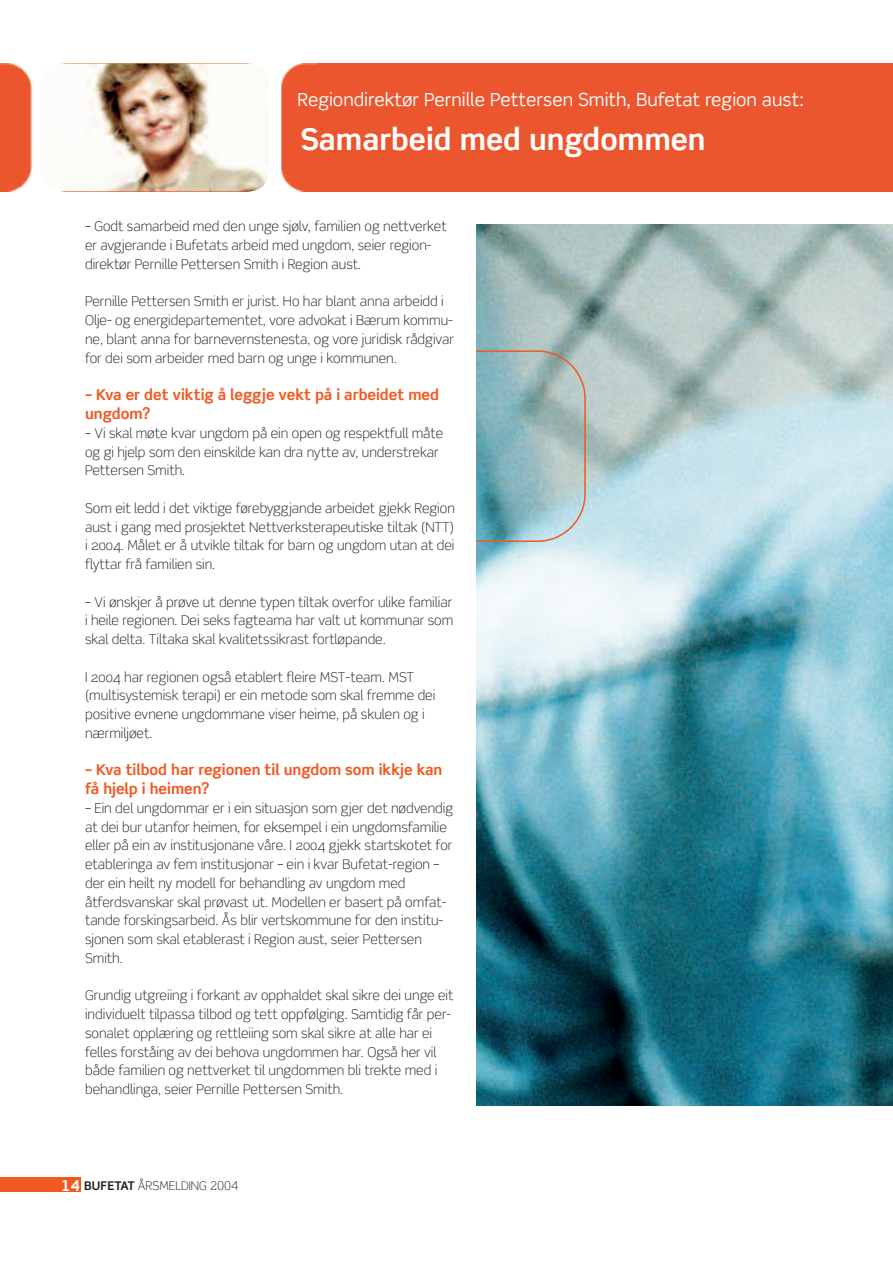
<style>
.page{position:relative;width:893px;height:1263px;background:#fff}
.page>*{position:absolute;margin:0;border:0;box-sizing:border-box;transform-origin:0 0}
.t1{font:700 30px "Scene";color:#fff}
.t2{font:18px "Scene";color:#fff}
.t3{font:700 15px/18.8px "Scene";color:#f15921}
.t4{font:300 13.5px/18.8px "Scene";color:#231f20}
.t5{font:300 12px "Scene";color:#231f20}
.s1{font-family:"Scene Alt";font-weight:700;font-size:15px;color:#fff}
.s2{font-weight:700}
.s3{font-family:"Scene Alt"}
</style>
<div class="page">
<div style="left:0;top:1178px;width:81px;height:14px;background:#f15921"></div>
<img style="left:476px;top:224px;width:417px;height:882px">
<div style="left:0;top:64px;width:893px;height:127px;background:#ec562e"></div>
<img style="left:40px;top:64px;width:230px;height:127px;border-radius:21px">
<svg style="left:476px;top:350px;width:110px;height:192px;background:#91b6ba"></svg>
<h2 class="t2" style="left:298px;top:92px;width:508px">Regiondirektør Pernille Pettersen Smith, Bufetat region aust:</h2>
<h1 class="t1" style="left:301px;top:127px;width:406px">Samarbeid med ungdommen</h1>
<p class="t4" style="left:85px;top:218px;width:363px">– Godt samarbeid med den unge sjølv, familien og nettverket er avgjerande i Bufetats arbeid med ungdom, seier region&shy;direktør Pernille Pettersen Smith i Region aust.</p>
<p class="t4" style="left:85px;top:293px;width:370px">Pernille Pettersen Smith er jurist. Ho har blant anna arbeidd i Olje- og energidepartementet, vore advokat i Bærum kommu&shy;ne, blant anna for barnevernstenesta, og vore juridisk rådgivar for dei som arbeider med barn og unge i kommunen.</p>
<p class="t3" style="left:85px;top:387px;width:356px">– Kva er det viktig å leggje vekt på i arbeidet med ungdom?</p>
<p class="t4" style="left:85px;top:425px;width:360px">– Vi skal møte kvar ungdom på ein open og respektfull måte og gi hjelp som den einskilde kan dra nytte av, understrekar<br>Pettersen Smith.</p>
<p class="t4" style="left:85px;top:500px;width:371px;text-align:justify">Som eit ledd i det viktige førebyggjande arbeidet gjekk Region aust i gang med prosjektet Nettverksterapeutiske tiltak (NTT) i 2004. Målet er å utvikle tiltak for barn og ungdom utan at dei flyttar frå familien sin.</p>
<p class="t4" style="left:85px;top:593px;width:370px;text-align:justify">– Vi ønskjer å prøve ut denne typen tiltak overfor ulike familiar i heile regionen. Dei seks fagteama har valt ut kommunar som skal delta. Tiltaka skal kvalitetssikrast fortløpande.</p>
<p class="t4" style="left:85px;top:668px;width:352px">I 2004 har regionen også etablert fleire MST-team. MST (multisystemisk terapi) er ein metode som skal fremme dei positive evnene ungdommane viser heime, på skulen og i nærmiljøet.</p>
<p class="t3" style="left:85px;top:762px;width:359px">– Kva tilbod har regionen til ungdom som ikkje kan få hjelp i heimen?</p>
<p class="t4" style="left:85px;top:800px;width:370px">– Ein del ungdommar er i ein situasjon som gjer det nødvendig at dei bur utanfor heimen, for eksempel i ein ungdomsfamilie eller på ein av institusjonane våre. I 2004 gjekk startskotet for etableringa av fem institusjonar – ein i kvar Bufetat-region – der ein heilt ny modell for behandling av ungdom med åtferdsvanskar skal prøvast ut. Modellen er basert på omfat&shy;tande forskingsarbeid. Ås blir vertskommune for den institu&shy;sjonen som skal etablerast i Region aust, seier Pettersen Smith.</p>
<p class="t4" style="left:85px;top:987px;width:370px">Grundig utgreiing i forkant av opphaldet skal sikre dei unge eit individuelt tilpassa tilbod og tett oppfølging. Samtidig får per&shy;sonalet opplæring og rettleiing som skal sikre at alle har ei felles forståing av dei behova ungdommen har. Også her vil både familien og nettverket til ungdommen bli trekte med i behandlinga, seier Pernille Pettersen Smith.</p>
<p class="t5" style="left:61px;top:1181px;width:179px"><span class="s1">14</span> <span class="s2">BUFETAT</span> ÅRSMELDING <span class="s3">2004</span></p>
</div>
